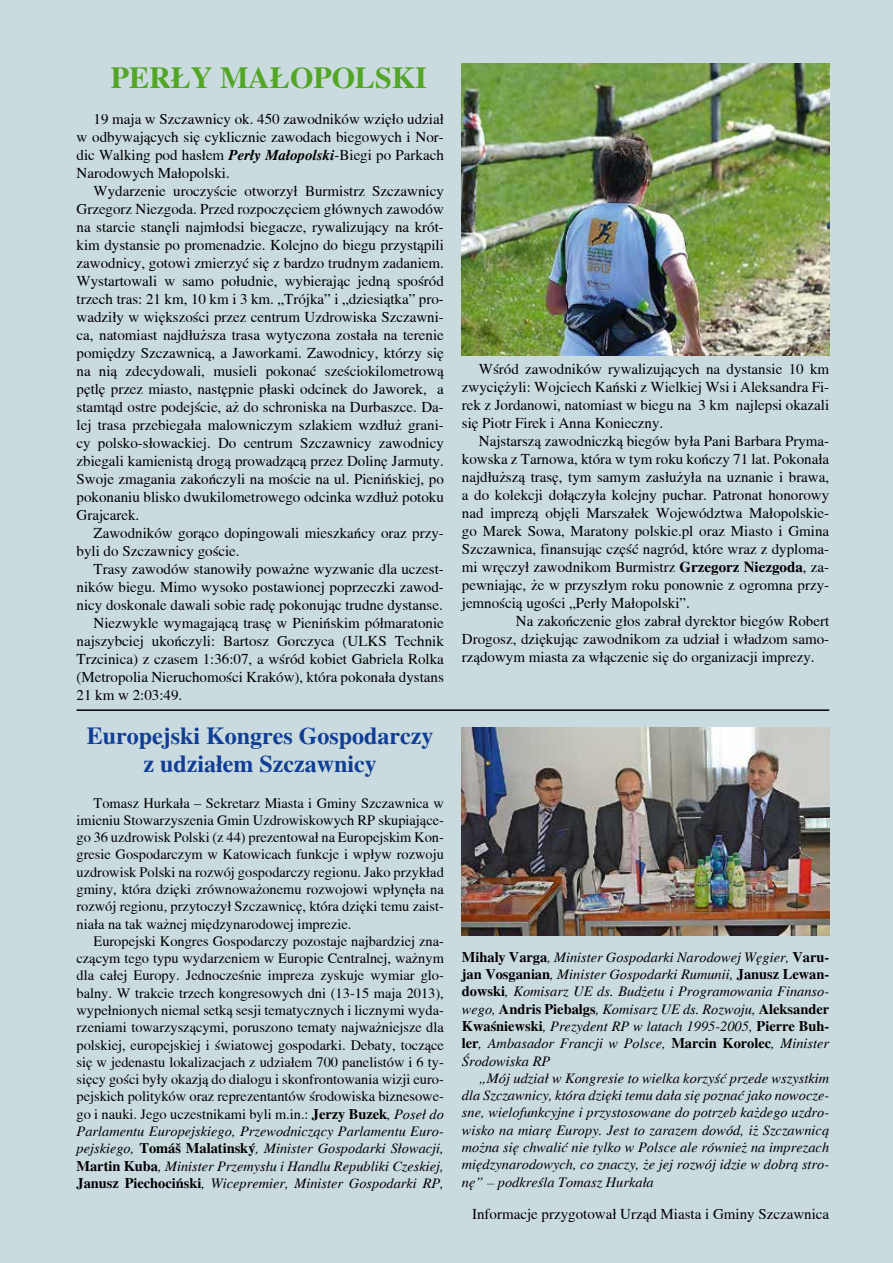
<style>
.page{position:relative;width:893px;height:1263px;background:#cadbe0}
.page>*{position:absolute;margin:0;border:0;box-sizing:border-box;transform-origin:0 0}
.t1{font:700 30px "Toronto";color:#52a625}
.t2{font:700 24px/28.8px "Toronto";color:#113e95;text-align:center}
.t3{font:15px/18px "Toronto";color:#000;text-align:justify}
.t4{font:14.4px/17.2px "Toronto";color:#000;text-align:justify}
.t5{font:italic 14.4px/17.2px "Toronto";color:#000;text-align:justify}
.s1{font-weight:700;font-style:italic}
.s2{font-weight:700}
.s3{font-style:italic}
.s4{font-weight:700;font-style:normal}
</style>
<div class="page">
<img style="left:462px;top:64px;width:367px;height:291px">
<img style="left:462px;top:728px;width:367px;height:207px">
<hr style="left:77px;top:709px;width:752px;height:2px;background:#000">
<h1 class="t1" style="left:111px;top:60px;width:317px">PERŁY MAŁOPOLSKI</h1>
<p class="t3" style="left:77px;top:110px;width:369px;text-indent:17px">19 maja w Szczawnicy ok. 450 zawodników wzięło udział w odbywających się cyklicznie zawodach biegowych i Nor&shy;dic Walking pod hasłem <span class="s1">Perły Małopolski</span>-Biegi po Parkach Narodowych Małopolski.</p>
<p class="t3" style="left:77px;top:182px;width:369px;text-indent:17px">Wydarzenie uroczyście otworzył Burmistrz Szczawnicy Grzegorz Niezgoda. Przed rozpoczęciem głównych zawodów na starcie stanęli najmłodsi biegacze, rywalizujący na krót&shy;kim dystansie po promenadzie. Kolejno do biegu przystąpili zawodnicy, gotowi zmierzyć się z bardzo trudnym zadaniem.<br>Wystartowali w samo południe, wybierając jedną spośród trzech tras: 21 km, 10 km i 3 km. „Trójka” i „dziesiątka” pro&shy;wadziły w większości przez centrum Uzdrowiska Szczawni&shy;ca, natomiast najdłuższa trasa wytyczona została na terenie pomiędzy Szczawnicą, a Jaworkami. Zawodnicy, którzy się na nią zdecydowali, musieli pokonać sześciokilometrową pętlę przez miasto, następnie płaski odcinek do Jaworek, a stamtąd ostre podejście, aż do schroniska na Durbaszce. Da&shy;lej trasa przebiegała malowniczym szlakiem wzdłuż grani&shy;cy polsko-słowackiej. Do centrum Szczawnicy zawodnicy zbiegali kamienistą drogą prowadzącą przez Dolinę Jarmuty.<br>Swoje zmagania zakończyli na moście na ul. Pienińskiej, po pokonaniu blisko dwukilometrowego odcinka wzdłuż potoku Grajcarek.</p>
<p class="t3" style="left:77px;top:524px;width:369px;text-indent:17px">Zawodników gorąco dopingowali mieszkańcy oraz przy&shy;byli do Szczawnicy goście.</p>
<p class="t3" style="left:94px;top:560px;width:352px">Trasy zawodów stanowiły poważne wyzwanie dla uczest-</p>
<p class="t3" style="left:77px;top:578px;width:369px">ników biegu. Mimo wysoko postawionej poprzeczki zawod-</p>
<p class="t3" style="left:77px;top:596px;width:368px">nicy doskonale dawali sobie radę pokonując trudne dystanse.</p>
<p class="t3" style="left:94px;top:614px;width:352px">Niezwykle wymagającą trasę w Pienińskim półmaratonie</p>
<p class="t3" style="left:77px;top:632px;width:369px">najszybciej ukończyli: Bartosz Gorczyca (ULKS Technik</p>
<p class="t3" style="left:77px;top:650px;width:369px">Trzcinica) z czasem 1:36:07, a wśród kobiet Gabriela Rolka</p>
<p class="t3" style="left:77px;top:668px;width:369px">(Metropolia Nieruchomości Kraków), która pokonała dystans</p>
<p class="t3" style="left:77px;top:686px;width:107px">21 km w 2:03:49.</p>
<h2 class="t2" style="left:87px;top:721px;width:348px">Europejski Kongres Gospodarczy z udziałem Szczawnicy</h2>
<p class="t4" style="left:77px;top:794px;width:369px;text-indent:17px">Tomasz Hurkała – Sekretarz Miasta i Gminy Szczawnica w imieniu Stowarzyszenia Gmin Uzdrowiskowych RP skupiające&shy;go 36 uzdrowisk Polski (z 44) prezentował na Europejskim Kon&shy;gresie Gospodarczym w Katowicach funkcje i wpływ rozwoju uzdrowisk Polski na rozwój gospodarczy regionu. Jako przykład gminy, która dzięki zrównoważonemu rozwojowi wpłynęła na rozwój regionu, przytoczył Szczawnicę, która dzięki temu zaist&shy;niała na tak ważnej międzynarodowej imprezie.</p>
<p class="t4" style="left:77px;top:932px;width:369px;text-indent:17px">Europejski Kongres Gospodarczy pozostaje najbardziej zna&shy;czącym tego typu wydarzeniem w Europie Centralnej, ważnym dla całej Europy. Jednocześnie impreza zyskuje wymiar glo&shy;balny. W trakcie trzech kongresowych dni (13-15 maja 2013), wypełnionych niemal setką sesji tematycznych i licznymi wyda&shy;rzeniami towarzyszącymi, poruszono tematy najważniejsze dla polskiej, europejskiej i światowej gospodarki. Debaty, toczące się w jedenastu lokalizacjach z udziałem 700 panelistów i 6 ty&shy;sięcy gości były okazją do dialogu i skonfrontowania wizji euro&shy;pejskich polityków oraz reprezentantów środowiska biznesowe&shy;go i nauki. Jego uczestnikami byli m.in.: <span class="s2">Jerzy Buzek</span><span class="s3">, Poseł do Parlamentu Europejskiego, Przewodniczący Parlamentu Euro&shy;pejskiego,</span> <span class="s2">Tomáš Malatinský</span><span class="s3">, Minister Gospodarki Słowacji, </span><span class="s2">Martin Kuba</span><span class="s3">, Minister Przemysłu i Handlu Republiki Czeskiej, </span><span class="s2">Janusz Piechociński</span><span class="s3">, Wicepremier, Minister Gospodarki RP,</span></p>
<p class="t3" style="left:462px;top:360px;width:369px;text-indent:17px">Wśród zawodników rywalizujących na dystansie 10 km zwyciężyli: Wojciech Kański z Wielkiej Wsi i Aleksandra Fi&shy;rek z Jordanowi, natomiast w biegu na 3 km najlepsi okazali się Piotr Firek i Anna Konieczny.</p>
<p class="t3" style="left:462px;top:432px;width:369px;text-indent:17px">Najstarszą zawodniczką biegów była Pani Barbara Pryma&shy;kowska z Tarnowa, która w tym roku kończy 71 lat. Pokonała najdłuższą trasę, tym samym zasłużyła na uznanie i brawa, a do kolekcji dołączyła kolejny puchar. Patronat honorowy nad imprezą objęli Marszałek Województwa Małopolskie&shy;go Marek Sowa, Maratony polskie.pl oraz Miasto i Gmina Szczawnica, finansując część nagród, które wraz z dyploma&shy;mi wręczył zawodnikom Burmistrz <span class="s2">Grzegorz Niezgoda</span>, za&shy;pewniając, że w przyszłym roku ponownie z ogromna przy&shy;jemnością ugości „Perły Małopolski”.</p>
<p class="t3" style="left:462px;top:612px;width:369px;text-indent:54px">Na zakończenie głos zabrał dyrektor biegów Robert Drogosz, dziękując zawodnikom za udział i władzom samo&shy;rządowym miasta za włączenie się do organizacji imprezy.</p>
<p class="t5" style="left:462px;top:948px;width:369px"><span class="s4">Mihaly Varga</span>, Minister Gospodarki Narodowej Węgier, <span class="s4">Varu&shy;jan Vosganian</span>, Minister Gospodarki Rumunii, <span class="s4">Janusz Lewan&shy;dowski</span>, Komisarz UE ds. Budżetu i Programowania Finanso&shy;wego, <span class="s4">Andris Piebalgs</span>, Komisarz UE ds. Rozwoju, <span class="s4">Aleksander Kwaśniewski</span>, Prezydent RP w latach 1995-2005, <span class="s4">Pierre Buh&shy;ler</span>, Ambasador Francji w Polsce, <span class="s4">Marcin Korolec</span>, Minister Środowiska RP</p>
<p class="t5" style="left:462px;top:1069px;width:369px;text-indent:17px">„Mój udział w Kongresie to wielka korzyść przede wszystkim dla Szczawnicy, która dzięki temu dała się poznać jako nowocze&shy;sne, wielofunkcyjne i przystosowane do potrzeb każdego uzdro&shy;wisko na miarę Europy. Jest to zarazem dowód, iż Szczawnicą można się chwalić nie tylko w Polsce ale również na imprezach międzynarodowych, co znaczy, że jej rozwój idzie w dobrą stro&shy;nę” – podkreśla Tomasz Hurkała</p>
<p class="t3" style="left:472px;top:1205px;width:359px">Informacje przygotował Urząd Miasta i Gminy Szczawnica</p>
</div>
